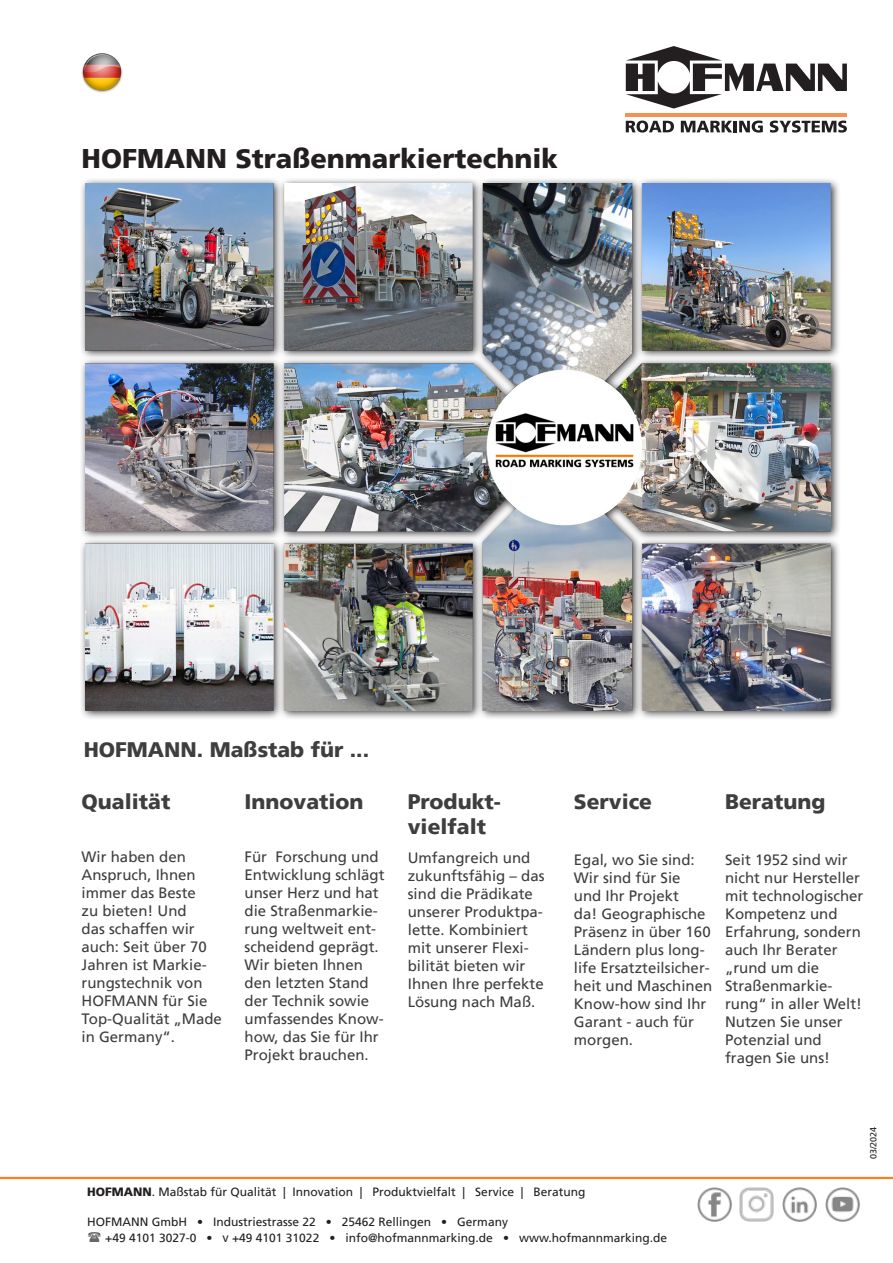
<style>
.page{position:relative;width:893px;height:1263px;background:#fff}
.page>*{position:absolute;margin:0;border:0;box-sizing:border-box;transform-origin:0 0}
.t1{font:900 27px "Frutiger";color:#231f20}
.t2{font:900 21px/25.2px "Frutiger";color:#3e3e3f}
.t3{font:15px/18px "Frutiger";color:#3e3e3f}
.t4{font:12px "Frutiger";color:#231f20}
.t5{font:9px "Frutiger";color:#231f20}
.s1{font-weight:900}
.s2{font-family:"Myriad Pro";font-size:13.5px;color:#fff}
</style>
<div class="page">
<hr style="left:626px;top:113px;width:221px;height:3px;background:#f69151">
<svg style="left:626px;top:46px;width:221px;height:63px"></svg>
<svg style="left:626px;top:121px;width:48px;height:12px"></svg>
<svg style="left:681px;top:121px;width:82px;height:12px"></svg>
<svg style="left:770px;top:121px;width:77px;height:12px"></svg>
<img style="left:82px;top:53px;width:41px;height:40px">
<hr style="left:0;top:1177px;width:893px;height:2px;background:#f58220">
<div style="left:79px;top:177px;width:762px;height:543px;background:#231f20;opacity:.9"></div>
<img style="left:85px;top:183px;width:745px;height:527px">
<img style="left:697px;top:1188px;width:34px;height:34px">
<img style="left:782px;top:1188px;width:35px;height:34px">
<img style="left:825px;top:1187px;width:34px;height:34px">
<img style="left:740px;top:1188px;width:34px;height:34px">
<p class="t1" style="left:82px;top:142px;width:478px">HOFMANN Straßenmarkiertechnik</p>
<p class="t2" style="left:84px;top:737px;width:287px">HOFMANN. Maßstab für ...</p>
<p class="t2" style="left:82px;top:789px;width:90px">Qualität</p>
<p class="t3" style="left:82px;top:847px;width:142px">Wir haben den<br>Anspruch, Ihnen immer das Beste<br>zu bieten! Und<br>das schaffen wir auch: Seit über 70<br>Jahren ist Markie&shy;rungstechnik von<br>HOFMANN für Sie<br>Top-Qualität „Made in Germany“.</p>
<p class="t2" style="left:244px;top:789px;width:121px">Innovation</p>
<p class="t3" style="left:244px;top:847px;width:142px">Für Forschung und<br>Entwicklung schlägt unser Herz und hat die Straßenmarkie&shy;rung weltweit ent&shy;scheidend geprägt.<br>Wir bieten Ihnen den letzten Stand der Technik sowie umfassendes Know&shy;how, das Sie für Ihr<br>Projekt brauchen.</p>
<p class="t2" style="left:408px;top:789px;width:94px">Produkt&shy;vielfalt</p>
<p class="t3" style="left:408px;top:849px;width:138px">Umfangreich und zukunftsfähig – das sind die Prädikate unserer Produktpa&shy;lette. Kombiniert mit unserer Flexi&shy;bilität bieten wir<br>Ihnen Ihre perfekte<br>Lösung nach Maß.</p>
<p class="t2" style="left:574px;top:789px;width:80px">Service</p>
<p class="t2" style="left:725px;top:789px;width:102px">Beratung</p>
<p class="t3" style="left:574px;top:851px;width:140px">Egal, wo Sie sind:<br>Wir sind für Sie<br>und Ihr Projekt<br>da! Geographische<br>Präsenz in über 160<br>Ländern plus long&shy;life Ersatzteilsicher&shy;heit und Maschinen<br>Know-how sind Ihr<br>Garant - auch für morgen.</p>
<p class="t3" style="left:725px;top:851px;width:140px">Seit 1952 sind wir nicht nur Hersteller mit technologischer<br>Kompetenz und<br>Erfahrung, sondern auch Ihr Berater „rund um die<br>Straßenmarkie&shy;rung“ in aller Welt!<br>Nutzen Sie unser<br>Potenzial und fragen Sie uns!</p>
<p class="t4" style="left:87px;top:1185px;width:500px"><span class="s1">HOFMANN</span>. Maßstab für Qualität | Innovation | Produktvielfalt | Service | Beratung</p>
<p class="t4" style="left:87px;top:1215px;width:422px">HOFMANN GmbH • Industriestrasse 22 • 25462 Rellingen • Germany</p>
<p class="t4" style="left:105px;top:1231px;width:563px">+49 4101 3027-0 • <span class="s2">v</span> +49 4101 31022 • info@hofmannmarking.de • www.hofmannmarking.de</p>
<p class="t5" style="left:868px;top:1159px;width:34px;rotate:-90deg">03/2024</p>
</div>
